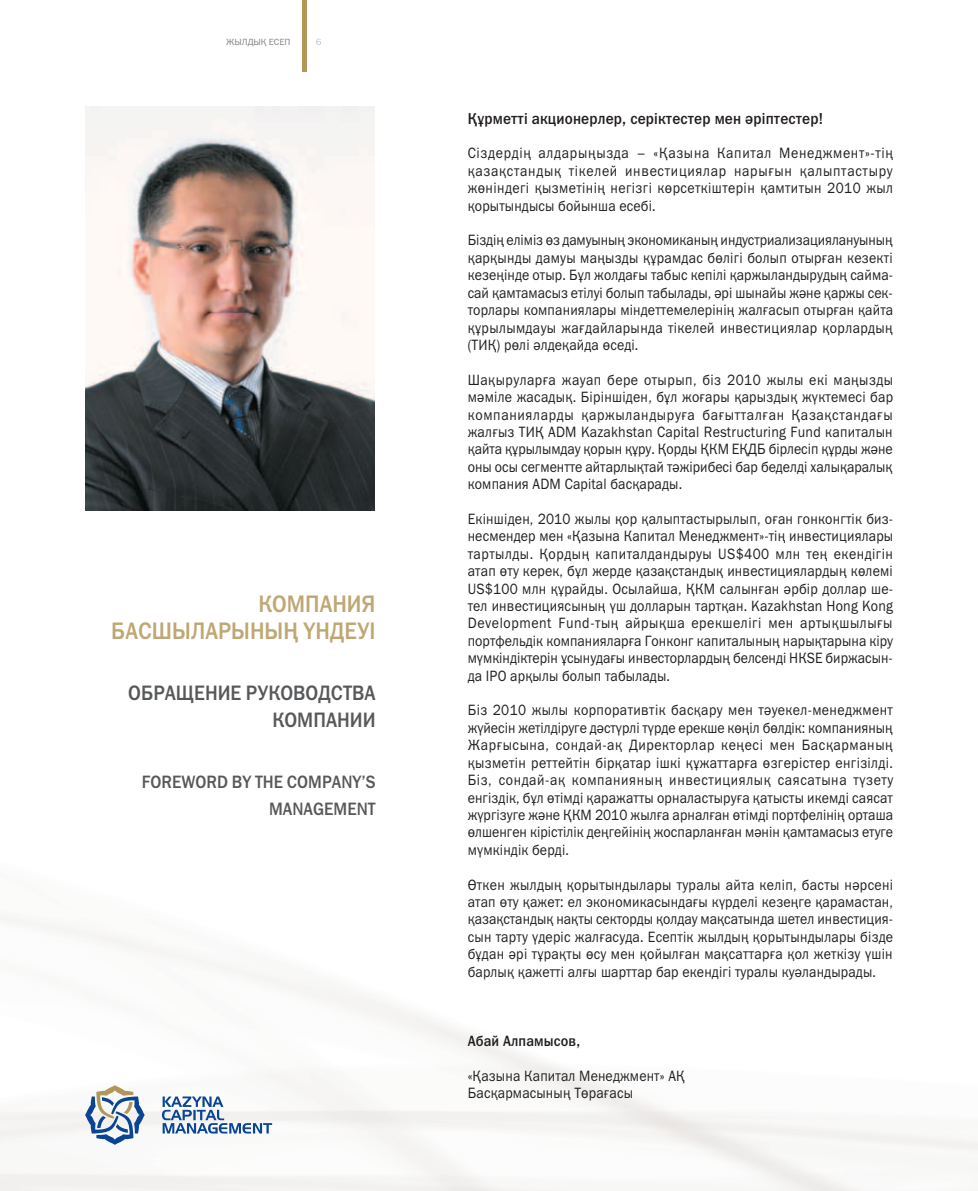
<style>
.page{position:relative;width:978px;height:1191px;background:#fff}
.page>*{position:absolute;margin:0;border:0;box-sizing:border-box;transform-origin:0 0}
.t1{font:500 24px/27px "DS Franklin Gothic";color:#bfa773;text-align:right;scale:.9 1}
.t2{font:500 21px/27px "DS Franklin Gothic";color:#57585a;text-align:right;scale:.9 1}
.t3{font:500 18px/27px "DS Franklin Gothic";color:#57585a;text-align:right;scale:.9 1}
.t4{font:500 15.9px "DS Franklin Gothic";letter-spacing:.01em;color:#231f20;scale:.9 1}
.t5{font:15px/17.4px "DS Franklin Gothic";letter-spacing:.01em;color:#231f20;text-align:justify;scale:.9 1}
.t6{font:500 15px "DS Franklin Gothic";letter-spacing:.01em;color:#231f20;scale:.9 1}
.t7{font:9px "DS Franklin Gothic";color:#808285}
</style>
<div class="page">
<img style="left:0;top:915px;width:978px;height:276px">
<svg style="left:85px;top:1085px;width:60px;height:59px"></svg>
<svg style="left:162px;top:1096px;width:110px;height:37px"></svg>
<svg style="left:316px;top:39px;width:5px;height:6px"></svg>
<hr style="left:302px;top:0;width:4px;height:72px;background:#b39759">
<img style="left:85px;top:106px;width:289px;height:404px">
<p class="t7" style="left:226px;top:37px;width:66px">ЖЫЛДЫҚ ЕСЕП</p>
<h1 class="t1" style="left:111px;top:591px;width:295px">КОМПАНИЯ<br>БАСШЫЛАРЫНЫҢ ҮНДЕУІ</h1>
<h2 class="t2" style="left:128px;top:680px;width:276px">ОБРАЩЕНИЕ РУКОВОДСТВА<br>КОМПАНИИ</h2>
<p class="t3" style="left:142px;top:769px;width:261px">FOREWORD BY THE COMPANY’S<br>MANAGEMENT</p>
<p class="t4" style="left:468px;top:110px;width:396px">Құрметті акционерлер, серіктестер мен әріптестер!</p>
<p class="t5" style="left:468px;top:145px;width:474px">Сіздердің алдарыңызда – «Қазына Капитал Менеджмент»-тің қазақстандық тікелей инвестициялар нарығын қалыптастыру жөніндегі қызметінің негізгі көрсеткіштерін қамтитын 2010 жыл қорытындысы бойынша есебі.</p>
<p class="t5" style="left:468px;top:232px;width:474px">Біздің еліміз өз дамуының экономиканың индустриализациялануының қарқынды дамуы маңызды құрамдас бөлігі болып отырған кезекті кезеңінде отыр. Бұл жолдағы табыс кепілі қаржыландырудың сайма&shy;сай қамтамасыз етілуі болып табылады, әрі шынайы және қаржы сек&shy;торлары компаниялары міндеттемелерінің жалғасып отырған қайта құрылымдауы жағдайларында тікелей инвестициялар қорлардың (ТИҚ) рөлі әлдеқайда өседі.</p>
<p class="t5" style="left:468px;top:371px;width:474px">Шақыруларға жауап бере отырып, біз 2010 жылы екі маңызды мәміле жасадық. Біріншіден, бұл жоғары қарыздық жүктемесі бар компанияларды қаржыландыруға бағытталған Қазақстандағы жалғыз ТИҚ ADM Kazakhstan Capital Restructuring Fund капиталын қайта құрылымдау қорын құру. Қорды ҚКМ ЕҚДБ бірлесіп құрды және оны осы сегментте айтарлықтай тәжірибесі бар беделді халықаралық компания ADM Capital басқарады.</p>
<p class="t5" style="left:468px;top:510px;width:474px">Екіншіден, 2010 жылы қор қалыптастырылып, оған гонконгтік биз&shy;несмендер мен «Қазына Капитал Менеджмент»-тің инвестиция лары тартылды. Қордың капиталдандыруы US$400 млн тең екендігін атап өту керек, бұл жерде қазақстандық инвестициялардың көлемі US$100 млн құрайды. Осылайша, ҚКМ салынған әрбір доллар ше&shy;тел инвестициясының үш долларын тартқан. Kazakhstan Hong Kong Development Fund-тың айрықша ерекшелігі мен артықшылығы портфельдік компанияларға Гонконг капиталының нарықтарына кіру мүмкіндіктерін ұсынудағы инвесторлардың белсенді НКSE биржасын&shy;да IPO арқылы болып табылады.</p>
<p class="t5" style="left:468px;top:702px;width:474px">Біз 2010 жылы корпоративтік басқару мен тәуекел-менеджмент жүйесін жетілдіруге дәстүрлі түрде ерекше көңіл бөлдік: компанияның Жарғысына, сондай-ақ Директорлар кеңесі мен Басқарманың қызметін реттейтін бірқатар iшкi құжаттарға өзгерістер енгізілді.<br>Біз, сондай-ақ компанияның инвестициялық сая сатына түзету енгіздік, бұл өтімді қаражатты орналастыруға қатысты икемді саясат жүргізуге және ҚКМ 2010 жылға арналған өтімді портфелінің орташа өлшенген кірістілік деңгейінің жоспарланған мәнін қамтамасыз етуге мүмкіндік берді.</p>
<p class="t5" style="left:468px;top:876px;width:474px">Өткен жылдың қорытындылары туралы айта келіп, басты нәрсені атап өту қажет: ел экономикасындағы күрделі кезеңге қарамастан, қазақстандық нақты секторды қолдау мақсатында шетел инвестиция&shy;сын тарту үдерiс жалғасуда. Есептік жылдың қорытындылары бізде бұдан әрі тұрақты өсу мен қойылған мақсаттарға қол жеткізу үшін барлық қажетті алғы шарттар бар екендігі туралы куәландырады.</p>
<p class="t6" style="left:468px;top:1033px;width:127px">Абай Алпамысов,</p>
<p class="t5" style="left:468px;top:1067px;width:243px">«Қазына Капитал Менеджмент» АҚ<br>Басқармасының Төрағасы</p>
</div>
